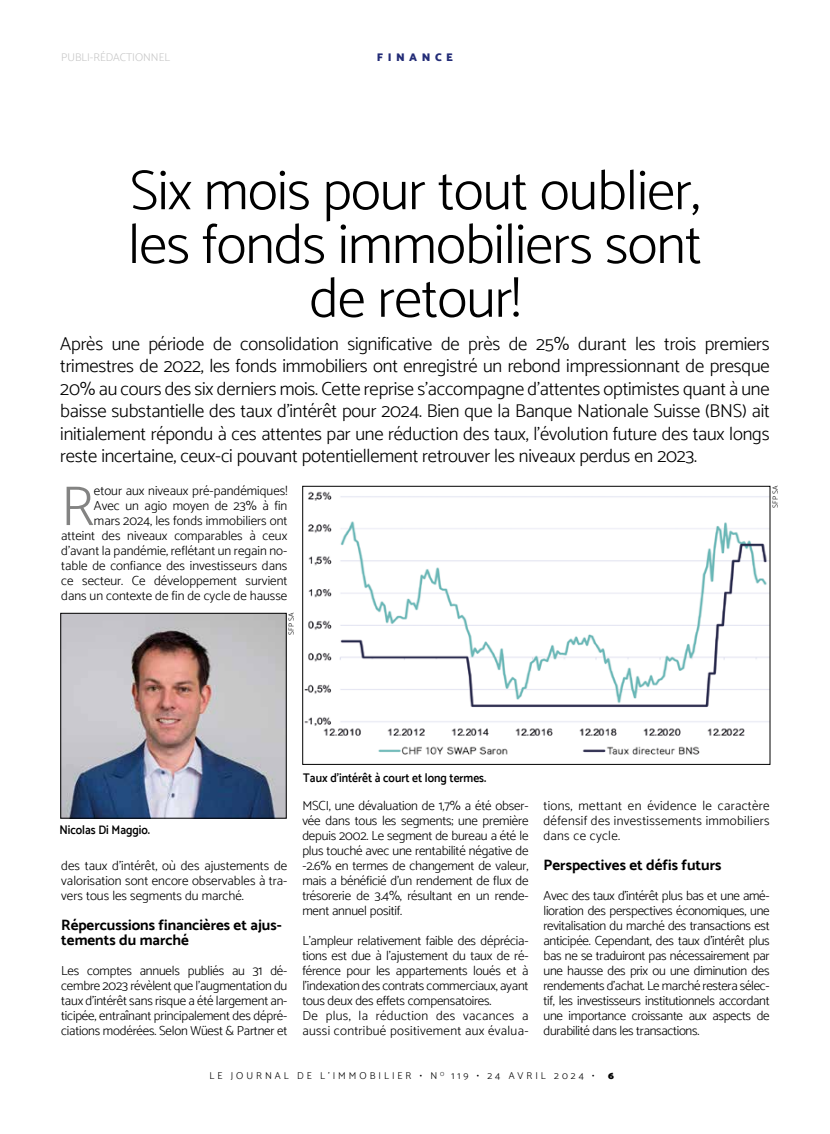
<style>
.page{position:relative;width:830px;height:1134px;background:#fff}
.page>*{position:absolute;margin:0;border:0;box-sizing:border-box;transform-origin:0 0}
.t1{font:300 56.38px "Catamaran";color:#838382}
.t2{font:300 56.25px/53.8px "Catamaran";letter-spacing:-.01em;color:#000;text-align:center}
.t3{font:300 18.75px/22.5px "Catamaran";letter-spacing:-.01em;color:#000;text-align:justify}
.t4{font:700 15px/15px "Catamaran";color:#000}
.t5{font:300 13.12px/15px "Catamaran";color:#000;text-align:justify}
.t6{font:600 12.5px "Catamaran";color:#000;scale:.92 1}
.t7{font:300 11.25px "Catamaran";color:#c8c8c8}
.t8{font:900 11.25px "Catamaran";letter-spacing:.4em;color:#232c77}
.t9{font:300 10px "Catamaran";letter-spacing:.3em;color:#000}
.t10{font:900 10px "Catamaran";color:#000}
.t11{font:300 7.5px "Catamaran";letter-spacing:.01em;color:#000}
</style>
<div class="page">
<img style="left:62px;top:615px;width:222px;height:201px">
<div style="left:60px;top:613px;width:226px;height:205px;border:1px solid #000"></div>
<img style="left:304px;top:491px;width:463px;height:264px">
<div style="left:302px;top:486px;width:467px;height:279px;border:1px solid #000"></div>
<p class="t7" style="left:61px;top:50px;width:110px">PUBLI-RÉDACTIONNEL</p>
<p class="t8" style="left:377px;top:50px;width:77px">FINANCE</p>
<h2 class="t2" style="left:128px;top:163px;width:575px">Six mois pour tout oublier, les fonds immobiliers sont de retour!</h2>
<p class="t3" style="left:60px;top:332px;width:710px">Après une période de consolidation significative de près de 25% durant les trois premiers trimestres de 2022, les fonds immobiliers ont enregistré un rebond impressionnant de presque 20% au cours des six derniers mois. Cette reprise s’accompagne d’attentes optimistes quant à une baisse substantielle des taux d’intérêt pour 2024. Bien que la Banque Nationale Suisse (BNS) ait initialement répondu à ces attentes par une réduction des taux, l’évolution future des taux longs reste incertaine, ceux-ci pouvant potentiellement retrouver les niveaux perdus en 2023.</p>
<p class="t5" style="left:61px;top:483px;width:227px;text-align:right">etour aux niveaux pré-pandémiques!<br>Avec un agio moyen de 23% à fin<br>mars 2024, les fonds immobiliers ont atteint des niveaux comparables à ceux d’avant la pandémie, reflétant un regain no&shy;table de confiance des investisseurs dans ce secteur. Ce développement survient dans un contexte de fin de cycle de hausse</p>
<h1 class="t1" style="left:61px;top:473px;width:34px">R</h1>
<p class="t11" style="left:287px;top:635px;width:23px;rotate:-90deg">SFP SA</p>
<p class="t11" style="left:770px;top:508px;width:23px;rotate:-90deg">SFP SA</p>
<p class="t6" style="left:59px;top:822px;width:100px">Nicolas Di Maggio.</p>
<p class="t5" style="left:61px;top:858px;width:227px">des taux d’intérêt, où des ajustements de valorisation sont encore observables à tra&shy;vers tous les segments du marché.</p>
<p class="t4" style="left:61px;top:917px;width:222px">Répercussions financières et ajus&shy;tements du marché</p>
<p class="t5" style="left:61px;top:963px;width:227px">Les comptes annuels publiés au 31 dé&shy;cembre 2023 révèlent que l’augmentation du taux d’intérêt sans risque a été largement an&shy;ticipée, entraînant principalement des dépré&shy;ciations modérées. Selon Wüest &amp; Partner et</p>
<p class="t6" style="left:303px;top:770px;width:200px">Taux d’intérêt à court et long termes.</p>
<p class="t5" style="left:302px;top:798px;width:227px">MSCI, une dévaluation de 1,7% a été obser&shy;vée dans tous les segments; une première depuis 2002. Le segment de bureau a été le plus touché avec une rentabilité négative de -2.6% en termes de changement de valeur, mais a bénéficié d’un rendement de flux de trésorerie de 3.4%, résultant en un rende&shy;ment annuel positif.</p>
<p class="t5" style="left:302px;top:933px;width:227px;text-align:left">L’ampleur relativement faible des déprécia&shy;tions est due à l’ajustement du taux de ré&shy;férence pour les appartements loués et à l’indexation des contrats commerciaux, ayant tous deux des effets compensatoires.<br>De plus, la réduction des vacances a aussi contribué positivement aux évalua-</p>
<p class="t5" style="left:543px;top:798px;width:227px">tions, mettant en évidence le caractère défensif des investissements immobiliers dans ce cycle.</p>
<p class="t4" style="left:543px;top:857px;width:179px">Perspectives et défis futurs</p>
<p class="t5" style="left:543px;top:888px;width:227px">Avec des taux d’intérêt plus bas et une amé&shy;lioration des perspectives économiques, une revitalisation du marché des transactions est anticipée. Cependant, des taux d’intérêt plus bas ne se traduiront pas nécessairement par une hausse des prix ou une diminution des rendements d’achat. Le marché restera sélec&shy;tif, les investisseurs institutionnels accordant une importance croissante aux aspects de durabilité dans les transactions.</p>
<p class="t9" style="left:209px;top:1070px;width:386px">LE JOURNAL DE L’IMMOBILIER • N <sup>O</sup> 119 • 24 AVRIL 2024 •</p>
<p class="t10" style="left:607px;top:1070px;width:7px">6</p>
</div>
